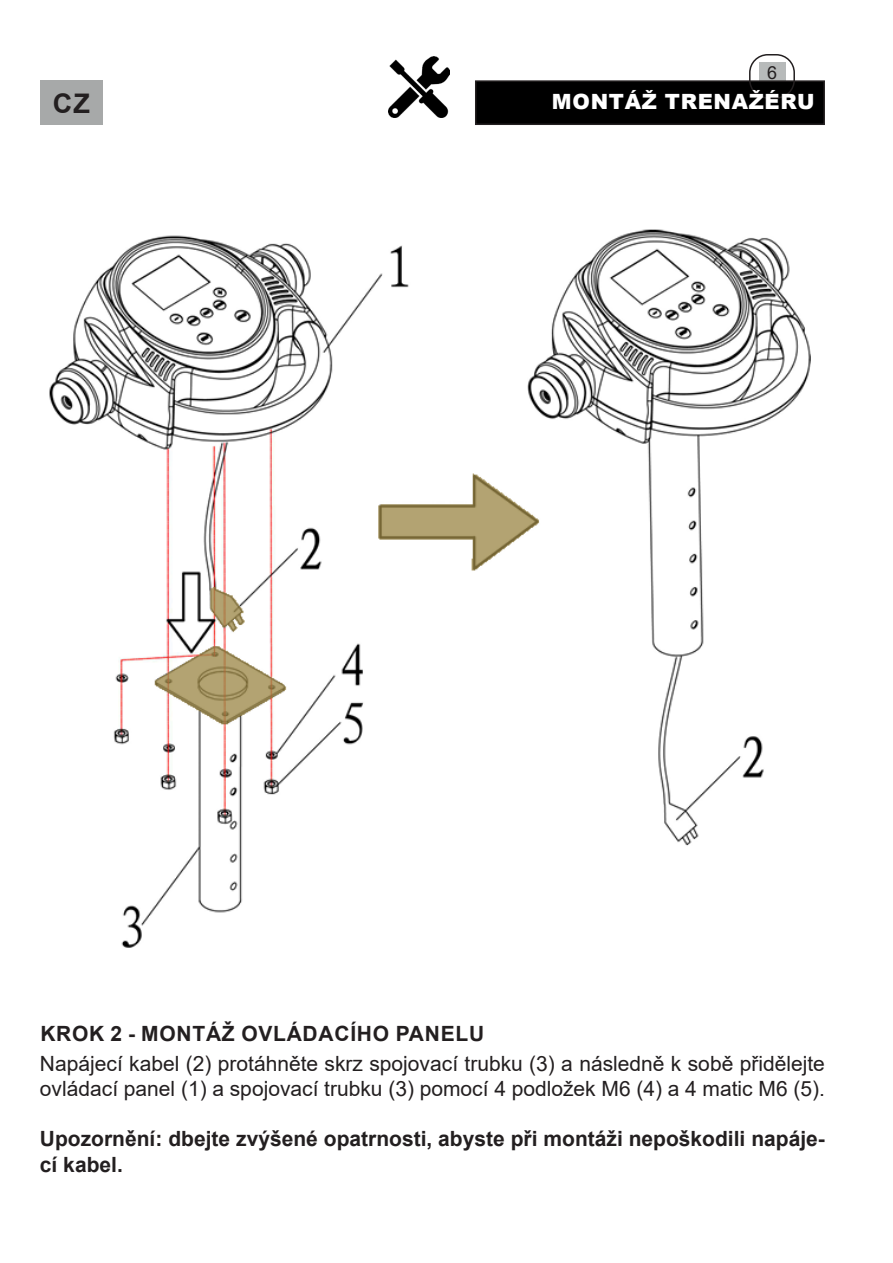
<style>
.page{position:relative;width:893px;height:1263px;background:#fff}
.page>*{position:absolute;margin:0;border:0;box-sizing:border-box;transform-origin:0 0}
.t1{font:700 27px "Arial";color:#231f20}
.t2{font:21px/25.2px "Arial";color:#231f20}
.t3{font:700 21px/25.2px "Arial";color:#231f20}
.t4{font:700 21px "Arial";letter-spacing:.035em;color:#231f20}
.Title_2_-_List{font:900 21px "Arial";letter-spacing:.035em;color:#fff}
.t5{font:18px "Arial";color:#231f20}
</style>
<div class="page">
<div style="left:759px;top:62px;width:27px;height:21px;background:#b7baba"></div>
<div style="left:476px;top:81px;width:348px;height:43px;background:#000"></div>
<div style="left:475px;top:80px;width:350px;height:45px;border:2px solid #231f20"></div>
<div style="left:749px;top:54px;width:46px;height:45px;border:2px solid #231f20;border-radius:18px"></div>
<div style="left:40px;top:80px;width:63px;height:45px;background:#a7a9a9"></div>
<img style="left:388px;top:57px;width:62px;height:61px">
<img style="left:49px;top:229px;width:762px;height:719px">
<p class="t5" style="left:767px;top:60px;width:12px">6</p>
<p class="t1" style="left:53px;top:84px;width:38px">CZ</p>
<p class="Title_2_-_List" style="left:552px;top:87px;width:264px">MONTÁŽ TRENAŽÉRU</p>
<p class="t4" style="left:40px;top:1019px;width:445px">KROK 2 - MONTÁŽ OVLÁDACÍHO PANELU</p>
<p class="t2" style="left:40px;top:1051px;width:786px">Napájecí kabel (2) protáhněte skrz spojovací trubku (3) a následně k sobě přidělejte ovládací panel (1) a spojovací trubku (3) pomocí 4 podložek M6 (4) a 4 matic M6 (5).</p>
<p class="t3" style="left:40px;top:1127px;width:786px">Upozornění: dbejte zvýšené opatrnosti, abyste při montáži nepoškodili napáje&shy;cí kabel.</p>
</div>
